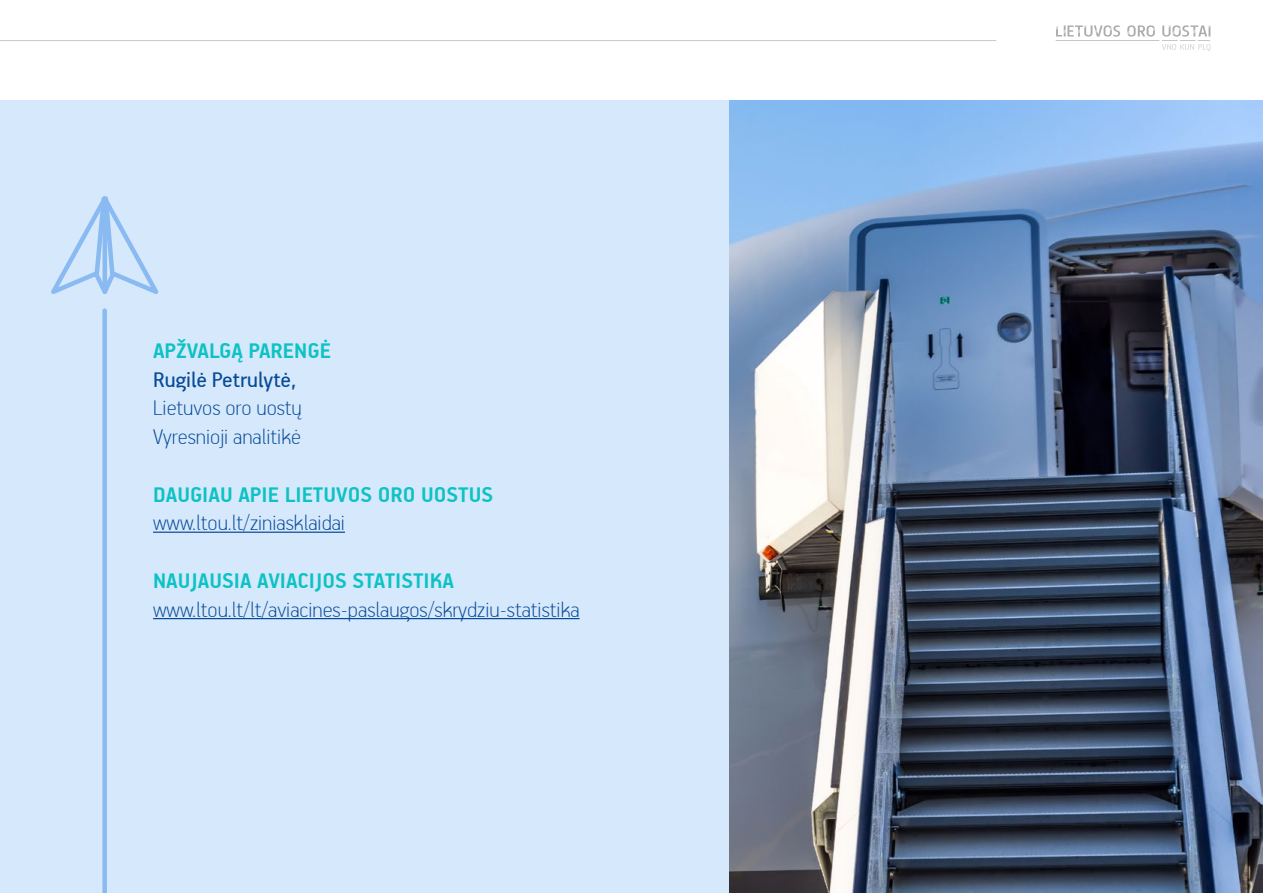
<style>
.page{position:relative;width:1263px;height:893px;background:#fff}
.page>*{position:absolute;margin:0;border:0;box-sizing:border-box;transform-origin:0 0}
.t1{font:100 24px/28.5px "PF Handbook Pro";color:#054a96}
.t2{font:700 24px "PF Handbook Pro";color:#0dc2c4}
.t3{font:24px "PF Handbook Pro";color:#054a96}
</style>
<div class="page">
<svg style="left:1055px;top:25px;width:155px;height:26px"></svg>
<hr style="left:0;top:40px;width:996px;height:1px;background:#c7c8ca">
<div style="left:0;top:101px;width:1263px;height:792px;background:#d6e8fc"></div>
<hr style="left:153px;top:532px;width:192px;height:1px;background:#054a96">
<hr style="left:153px;top:618px;width:427px;height:1px;background:#054a96">
<svg style="left:51px;top:196px;width:108px;height:98px"></svg>
<div style="left:102px;top:311px;width:5px;height:582px;background:#8abaf2"></div>
<img style="left:729px;top:101px;width:534px;height:792px">
<p class="t2" style="left:153px;top:336px;width:179px">APŽVALGĄ PARENGĖ</p>
<p class="t3" style="left:153px;top:365px;width:145px">Rugilė Petrulytė,</p>
<p class="t1" style="left:153px;top:393px;width:150px">Lietuvos oro uostų<br>Vyresnioji analitikė</p>
<p class="t2" style="left:153px;top:480px;width:341px">DAUGIAU APIE LIETUVOS ORO UOSTUS</p>
<p class="t1" style="left:153px;top:508px;width:193px">www.ltou.lt/ziniasklaidai</p>
<p class="t2" style="left:153px;top:566px;width:302px">NAUJAUSIA AVIACIJOS STATISTIKA</p>
<p class="t1" style="left:153px;top:594px;width:428px">www.ltou.lt/lt/aviacines-paslaugos/skrydziu-statistika</p>
</div>
